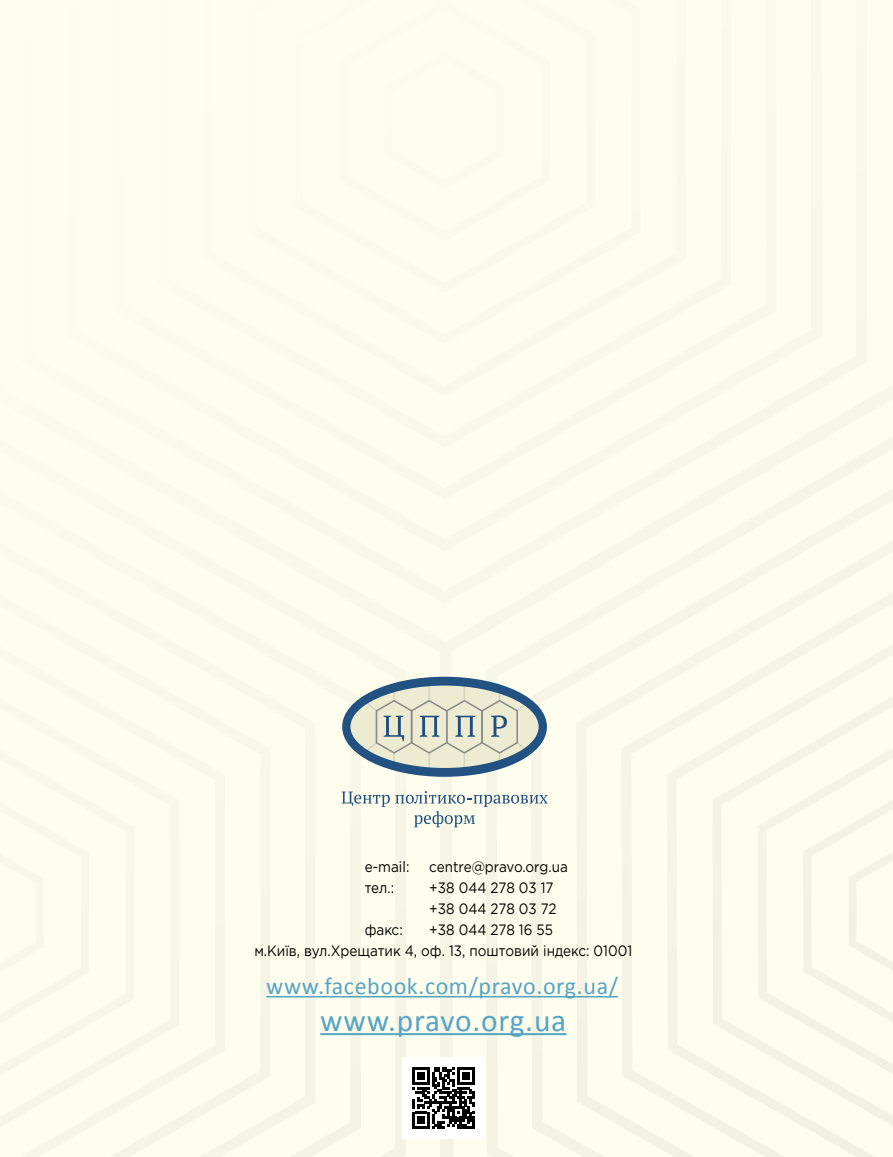
<style>
.page{position:relative;width:893px;height:1157px;background:#fffdee}
.page>*{position:absolute;margin:0;border:0;box-sizing:border-box;transform-origin:0 0}
.t1{font:31.35px "Calibri";letter-spacing:.025em;color:#57a5c4}
.t2{font:24px "Calibri";letter-spacing:.025em;color:#57a5c4}
.t3{font:15px/21px "Gotham Pro";color:#000;scale:.9 1}
</style>
<div class="page">
<svg style="left:485px;top:428px;width:408px;height:729px;background:#fcfaeb"></svg>
<div style="left:22px;top:0;width:845px;height:603px;background:#fffdee"></div>
<hr style="left:320px;top:1033px;width:246px;height:2px;background:#57a5c4">
<div style="left:402px;top:1057px;width:82px;height:81px;background:#fff"></div>
<svg style="left:412px;top:1067px;width:62px;height:61px"></svg>
<svg style="left:342px;top:791px;width:206px;height:36px;background:#e1e6de"></svg>
<svg style="left:342px;top:676px;width:205px;height:100px;background:#bfc7c2"></svg>
<hr style="left:266px;top:996px;width:352px;height:1px;background:#57a5c4">
<p class="t3" style="left:365px;top:856px;width:51px">e-mail:</p>
<p class="t3" style="left:429px;top:856px;width:156px">centre@pravo.org.ua</p>
<p class="t3" style="left:365px;top:877px;width:34px">тел.:</p>
<p class="t3" style="left:429px;top:877px;width:143px">+38 044 278 03 17 +38 044 278 03 72</p>
<p class="t3" style="left:365px;top:919px;width:44px">факс:</p>
<p class="t3" style="left:254px;top:919px;width:421px;text-indent:175px">+38 044 278 16 55<br>м.Київ, вул.Хрещатик 4, оф. 13, поштовий індекс: 01001</p>
<h2 class="t2" style="left:266px;top:969px;width:353px">www.facebook.com/pravo.org.ua/</h2>
<h1 class="t1" style="left:320px;top:998px;width:248px">www.pravo.org.ua</h1>
</div>
